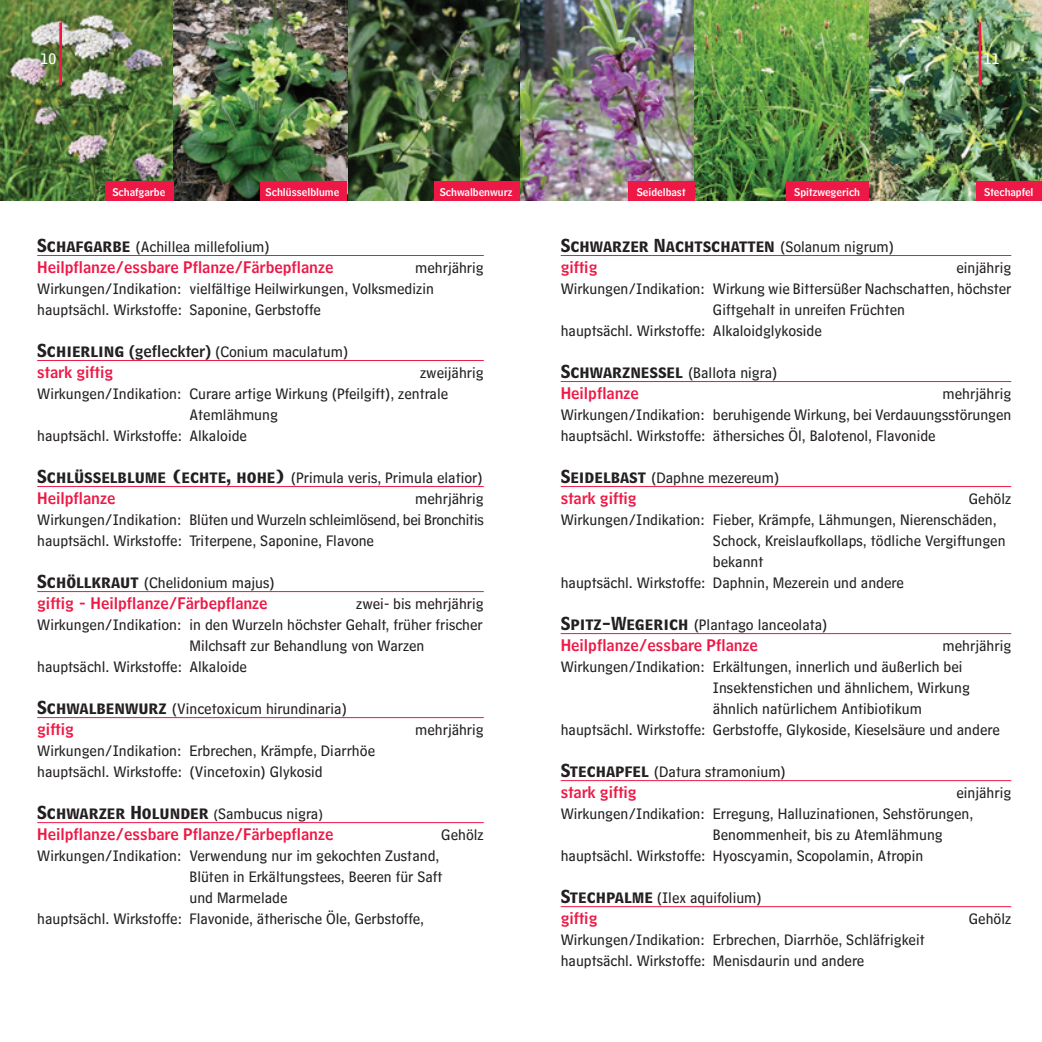
<style>
.page{position:relative;width:1042px;height:1042px;background:#fff}
.page>*{position:absolute;margin:0;border:0;box-sizing:border-box;transform-origin:0 0}
.t1{font:15.75px/21px "HM Text";color:#231f20}
.t2{font:15.75px "HM Headline";color:#ed1845}
.t3{font:15.75px "HM Big Caps";color:#231f20}
.t4{font:15.75px "HM Text";color:#fff}
.t5{font:10.5px "HM Headline";color:#fff}
.s1{font-family:"HM Big Caps"}
.s2{font-family:"HM Headline"}
.s3{font-family:"HM Text";font-size:14px}
.s4{font-family:"HM Text"}
</style>
<div class="page">
<hr style="left:37px;top:255px;width:447px;height:1px;background:#ed1845">
<hr style="left:37px;top:360px;width:447px;height:1px;background:#ed1845">
<hr style="left:37px;top:486px;width:447px;height:1px;background:#ed1845">
<hr style="left:37px;top:591px;width:447px;height:1px;background:#ed1845">
<hr style="left:37px;top:717px;width:447px;height:1px;background:#ed1845">
<hr style="left:37px;top:822px;width:447px;height:1px;background:#ed1845">
<img style="left:0;top:0;width:1042px;height:201px">
<svg style="left:206px;top:181px;width:54px;height:20px"></svg>
<div style="left:105px;top:181px;width:69px;height:20px;background:#ed1845"></div>
<div style="left:260px;top:181px;width:87px;height:20px;background:#ed1845"></div>
<div style="left:434px;top:181px;width:87px;height:20px;background:#ed1845"></div>
<hr style="left:59px;top:22px;width:3px;height:63px;background:#ed1845">
<hr style="left:561px;top:255px;width:450px;height:1px;background:#ed1845">
<hr style="left:561px;top:381px;width:450px;height:1px;background:#ed1845">
<hr style="left:561px;top:486px;width:450px;height:1px;background:#ed1845">
<hr style="left:561px;top:633px;width:450px;height:1px;background:#ed1845">
<hr style="left:561px;top:780px;width:450px;height:1px;background:#ed1845">
<hr style="left:561px;top:906px;width:450px;height:1px;background:#ed1845">
<svg style="left:727px;top:181px;width:54px;height:20px"></svg>
<div style="left:628px;top:181px;width:66px;height:20px;background:#ed1845"></div>
<div style="left:786px;top:181px;width:82px;height:20px;background:#ed1845"></div>
<div style="left:976px;top:181px;width:66px;height:20px;background:#ed1845"></div>
<hr style="left:979px;top:22px;width:2px;height:63px;background:#ed1845">
<p class="t4" style="left:41px;top:45px;width:17px">10</p>
<p class="t4" style="left:984px;top:45px;width:17px">11</p>
<p class="t5" style="left:112px;top:183px;width:54px">Schafgarbe</p>
<p class="t5" style="left:213px;top:183px;width:128px">Beinwell Schlüsselblume</p>
<p class="t5" style="left:440px;top:183px;width:74px">Schwalbenwurz</p>
<p class="t1" style="left:37px;top:234px;width:234px"><span class="s1">Schafgarbe</span> (Achillea millefolium)</p>
<p class="t2" style="left:37px;top:254px;width:298px">Heilpflanze/essbare Pflanze/Färbepflanze</p>
<p class="t1" style="left:37px;top:255px;width:448px;text-indent:378px">mehrjährig<br>Wirkungen/Indikation: vielfältige Heilwirkungen, Volksmedizin hauptsächl. Wirkstoffe: Saponine, Gerbstoffe</p>
<p class="t1" style="left:37px;top:339px;width:313px"><span class="s1">Schierling</span> <span class="s2">(gefleckter)</span> (Conium maculatum)</p>
<p class="t2" style="left:37px;top:359px;width:78px">stark giftig</p>
<p class="t1" style="left:420px;top:360px;width:65px">zweijährig</p>
<p class="t1" style="left:37px;top:381px;width:412px">Wirkungen/Indikation: Curare artige Wirkung (Pfeilgift), zentrale</p>
<p class="t1" style="left:189px;top:402px;width:90px">Atemlähmung</p>
<p class="t1" style="left:37px;top:423px;width:211px">hauptsächl. Wirkstoffe: Alkaloide</p>
<p class="t1" style="left:37px;top:465px;width:447px"><span class="s1">Schlüsselblume (echte, hohe)</span> (Primula veris, Primula elatior)</p>
<p class="t2" style="left:37px;top:485px;width:80px">Heilpflanze</p>
<p class="t1" style="left:37px;top:486px;width:448px;text-align:justify;text-indent:378px">mehrjährig Wirkungen/Indikation: Blüten und Wurzeln schleimlösend, bei Bronchitis hauptsächl. Wirkstoffe: Triterpene, Saponine, Flavone</p>
<p class="t1" style="left:37px;top:570px;width:239px"><span class="s1">Schöllkraut</span> (Chelidonium majus)</p>
<p class="t2" style="left:37px;top:590px;width:232px">giftig - Heilpflanze/Färbepflanze</p>
<p class="t1" style="left:356px;top:591px;width:129px">zwei- bis mehrjährig</p>
<p class="t1" style="left:37px;top:612px;width:447px">Wirkungen/Indikation: in den Wurzeln höchster Gehalt, früher frischer</p>
<p class="t1" style="left:189px;top:633px;width:236px">Milchsaft zur Behandlung von Warzen</p>
<p class="t1" style="left:37px;top:654px;width:211px">hauptsächl. Wirkstoffe: Alkaloide</p>
<p class="t1" style="left:37px;top:696px;width:311px"><span class="s1">Schwalbenwurz</span> (Vincetoxicum hirundinaria)</p>
<p class="t2" style="left:37px;top:716px;width:38px">giftig</p>
<p class="t1" style="left:415px;top:717px;width:70px">mehrjährig</p>
<p class="t1" style="left:37px;top:738px;width:339px">Wirkungen/Indikation: Erbrechen, Krämpfe, Diarrhöe hauptsächl. Wirkstoffe: (Vincetoxin) Glykosid</p>
<p class="t3" style="left:37px;top:800px;width:287px">Schwarzer Holunder <span class="s3">(</span><span class="s4">Sambucus nigra</span><span class="s3">)</span></p>
<p class="t2" style="left:37px;top:821px;width:298px">Heilpflanze/essbare Pflanze/Färbepflanze</p>
<p class="t1" style="left:441px;top:822px;width:44px">Gehölz</p>
<p class="t1" style="left:37px;top:843px;width:404px">Wirkungen/Indikation: Verwendung nur im gekochten Zustand,</p>
<p class="t1" style="left:189px;top:864px;width:255px">Blüten in Erkältungstees, Beeren für Saft</p>
<p class="t1" style="left:189px;top:885px;width:99px">und Marmelade</p>
<p class="t1" style="left:37px;top:906px;width:388px">hauptsächl. Wirkstoffe: Flavonide, ätherische Öle, Gerbstoffe,</p>
<p class="t5" style="left:637px;top:183px;width:50px">Seidelbast</p>
<p class="t5" style="left:794px;top:183px;width:67px">Spitzwegerich</p>
<p class="t5" style="left:984px;top:183px;width:51px">Stechapfel</p>
<p class="t3" style="left:561px;top:233px;width:335px">Schwarzer Nachtschatten <span class="s4">(Solanum nigrum)</span></p>
<p class="t2" style="left:561px;top:254px;width:38px">giftig</p>
<p class="t1" style="left:956px;top:255px;width:56px">einjährig</p>
<p class="t1" style="left:561px;top:276px;width:452px">Wirkungen/Indikation: Wirkung wie Bittersüßer Nachschatten, höchster</p>
<p class="t1" style="left:713px;top:297px;width:194px">Giftgehalt in unreifen Früchten</p>
<p class="t1" style="left:561px;top:318px;width:263px">hauptsächl. Wirkstoffe: Alkaloidglykoside</p>
<p class="t1" style="left:561px;top:360px;width:218px"><span class="s1">Schwarznessel</span> (Ballota nigra)</p>
<p class="t2" style="left:561px;top:380px;width:80px">Heilpflanze</p>
<p class="t1" style="left:561px;top:381px;width:452px;text-align:justify;text-indent:382px">mehrjährig Wirkungen/Indikation: beruhigende Wirkung, bei Verdauungsstörungen hauptsächl. Wirkstoffe: äthersiches Öl, Balotenol, Flavonide</p>
<p class="t1" style="left:561px;top:465px;width:220px"><span class="s1">Seidelbast</span> (Daphne mezereum)</p>
<p class="t2" style="left:561px;top:485px;width:78px">stark giftig</p>
<p class="t1" style="left:969px;top:486px;width:44px">Gehölz</p>
<p class="t1" style="left:561px;top:507px;width:437px">Wirkungen/Indikation: Fieber, Krämpfe, Lähmungen, Nierenschäden,</p>
<p class="t1" style="left:713px;top:528px;width:294px">Schock, Kreislaufkollaps, tödliche Vergiftungen</p>
<p class="t1" style="left:713px;top:549px;width:52px">bekannt</p>
<p class="t1" style="left:561px;top:570px;width:345px">hauptsächl. Wirkstoffe: Daphnin, Mezerein und andere</p>
<p class="t1" style="left:561px;top:612px;width:268px"><span class="s1">Spitz-Wegerich</span> (Plantago lanceolata)</p>
<p class="t2" style="left:561px;top:632px;width:199px">Heilpflanze/essbare Pflanze</p>
<p class="t1" style="left:942px;top:633px;width:70px">mehrjährig</p>
<p class="t1" style="left:561px;top:654px;width:403px">Wirkungen/Indikation: Erkältungen, innerlich und äußerlich bei</p>
<p class="t1" style="left:713px;top:675px;width:258px">Insektenstichen und ähnlichem, Wirkung</p>
<p class="t1" style="left:713px;top:696px;width:211px">ähnlich natürlichem Antibiotikum</p>
<p class="t1" style="left:561px;top:717px;width:441px">hauptsächl. Wirkstoffe: Gerbstoffe, Glykoside, Kieselsäure und andere</p>
<p class="t1" style="left:561px;top:759px;width:227px"><span class="s1">Stechapfel</span> (Datura stramonium)</p>
<p class="t2" style="left:561px;top:779px;width:78px">stark giftig</p>
<p class="t1" style="left:956px;top:780px;width:56px">einjährig</p>
<p class="t1" style="left:561px;top:801px;width:414px">Wirkungen/Indikation: Erregung, Halluzinationen, Sehstörungen,</p>
<p class="t1" style="left:713px;top:822px;width:231px">Benommenheit, bis zu Atemlähmung</p>
<p class="t1" style="left:561px;top:843px;width:364px">hauptsächl. Wirkstoffe: Hyoscyamin, Scopolamin, Atropin</p>
<p class="t1" style="left:561px;top:885px;width:203px"><span class="s1">Stechpalme</span> (Ilex aquifolium)</p>
<p class="t2" style="left:561px;top:905px;width:38px">giftig</p>
<p class="t1" style="left:969px;top:906px;width:44px">Gehölz</p>
<p class="t1" style="left:561px;top:927px;width:366px">Wirkungen/Indikation: Erbrechen, Diarrhöe, Schläfrigkeit hauptsächl. Wirkstoffe: Menisdaurin und andere</p>
</div>
